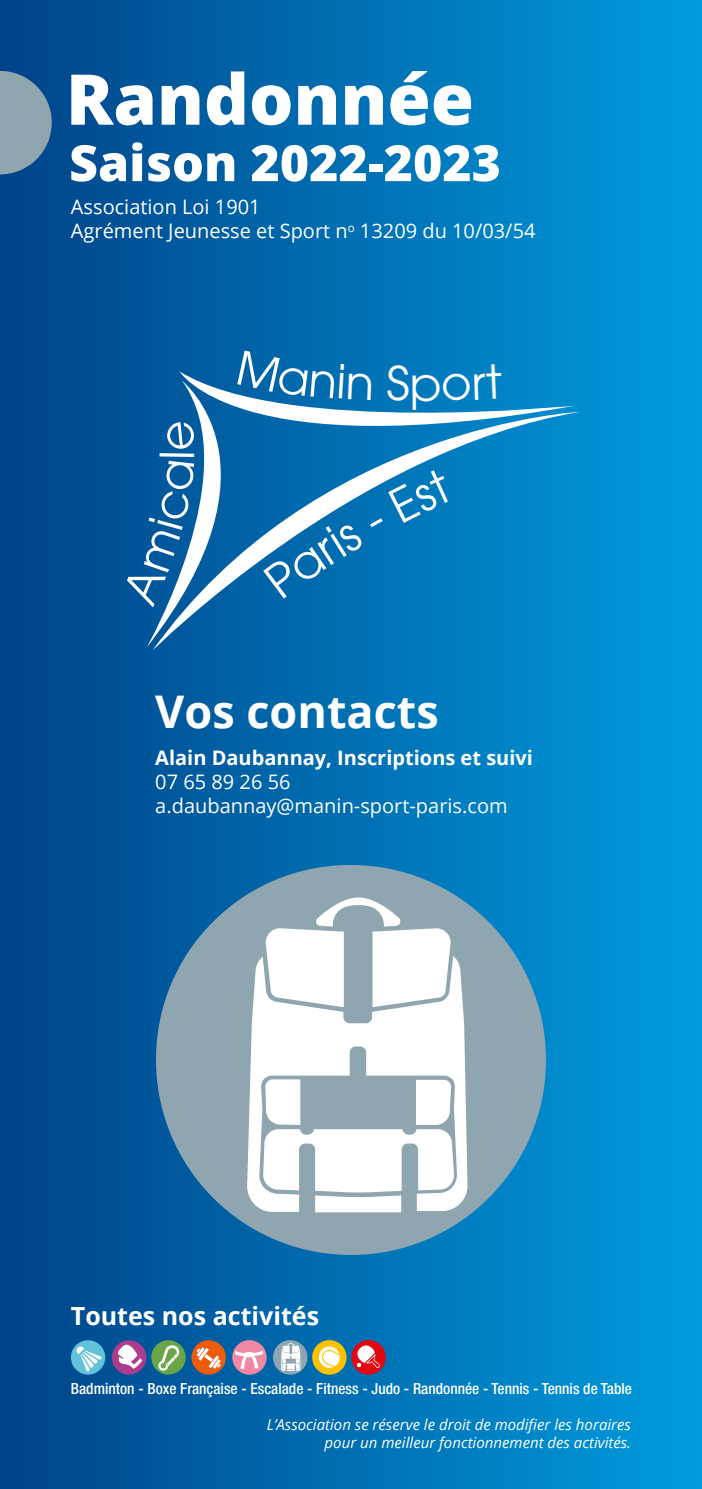
<style>
.page{position:relative;width:702px;height:1489px;background:#fff}
.page>*{position:absolute;margin:0;border:0;box-sizing:border-box;transform-origin:0 0}
.t1{font:800 70px "Open Sans";color:#fff}
.t2{font:800 50px "Open Sans";color:#fff}
.t3{font:46.5px "Avant Garde";color:#fff}
.t4{font:700 45px "Open Sans";color:#fff}
.t5{font:700 25px "Open Sans";color:#fff}
.t6{font:20px/24px "Open Sans";color:#fff}
.t7{font:700 20px "Open Sans";color:#fff}
.t8{font:500 condensed 15.5px "Helvetica Neue";color:#fff}
.t9{font:italic 15px/18px "Open Sans";color:#fff;text-align:right}
</style>
<div class="page">
<div style="left:0;top:0;width:702px;height:1488px;background:linear-gradient(to right,#004288,#009cde)"></div>
<svg style="left:152px;top:412px;width:428px;height:238px;background:#007ec1"></svg>
<svg style="left:112px;top:1339px;width:34px;height:35px"></svg>
<svg style="left:116px;top:1342px;width:26px;height:26px"></svg>
<svg style="left:151px;top:1339px;width:35px;height:35px"></svg>
<svg style="left:158px;top:1345px;width:22px;height:25px"></svg>
<svg style="left:191px;top:1339px;width:35px;height:35px"></svg>
<svg style="left:196px;top:1347px;width:25px;height:21px"></svg>
<svg style="left:71px;top:1339px;width:34px;height:35px"></svg>
<svg style="left:76px;top:1345px;width:26px;height:26px"></svg>
<div style="left:232px;top:1339px;width:34px;height:35px;background:#f087a3;border-radius:50%"></div>
<svg style="left:235px;top:1350px;width:28px;height:18px"></svg>
<svg style="left:273px;top:1339px;width:34px;height:35px"></svg>
<svg style="left:281px;top:1342px;width:19px;height:28px"></svg>
<div style="left:312px;top:1339px;width:34px;height:35px;background:#fcc200;border-radius:50%"></div>
<svg style="left:319px;top:1346px;width:21px;height:21px"></svg>
<svg style="left:351px;top:1339px;width:35px;height:35px"></svg>
<svg style="left:354px;top:1341px;width:26px;height:26px"></svg>
<div style="left:156px;top:864px;width:390px;height:390px;background:#8fa6b0;border-radius:50%"></div>
<svg style="left:247px;top:956px;width:221px;height:254px;fill:#fff"></svg>
<svg style="left:263px;top:1079px;width:191px;height:133px"></svg>
<svg style="left:265px;top:897px;width:186px;height:110px"></svg>
<svg style="left:0;top:71px;width:52px;height:103px;background:#7191a7"></svg>
<svg style="left:121px;top:350px;width:454px;height:297px;background:#197dba"></svg>
<h1 class="t1" style="left:66px;top:46px;width:409px">Randonnée</h1>
<h2 class="t2" style="left:69px;top:125px;width:433px">Saison 2022-2023</h2>
<p class="t6" style="left:71px;top:195px;width:466px">Association Loi 1901<br>Agrément Jeunesse et Sport n<sup>o</sup> 13209 du 10/03/54</p>
<h3 class="t3" style="left:409px;top:356px;width:34px">p</h3>
<h3 class="t4" style="left:155px;top:679px;width:285px">Vos contacts</h3>
<p class="t7" style="left:155px;top:743px;width:379px">Alain Daubannay, Inscriptions et suivi</p>
<p class="t6" style="left:155px;top:769px;width:354px">07 65 89 26 56 a.daubannay@manin-sport-paris.com</p>
<p class="t5" style="left:71px;top:1298px;width:250px">Toutes nos activités</p>
<p class="t8" style="left:71px;top:1378px;width:562px">Badminton - Boxe Française - Escalade - Fitness - Judo - Randonnée - Tennis - Tennis de Table</p>
<p class="t9" style="left:267px;top:1414px;width:365px">L’Association se réserve le droit de modifier les horaires pour un meilleur fonctionnement des activités.</p>
</div>
